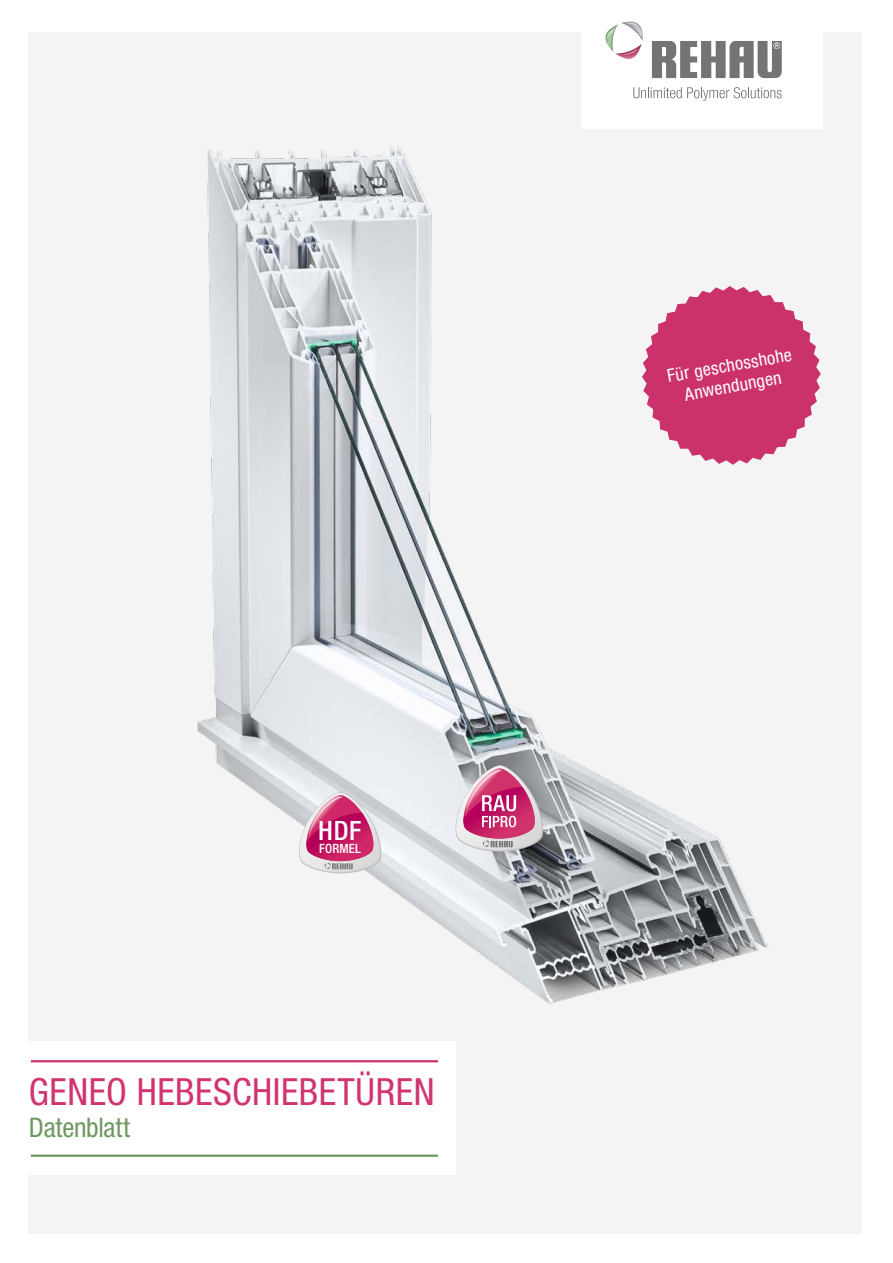
<style>
.page{position:relative;width:893px;height:1263px;background:#fff}
.page>*{position:absolute;margin:0;border:0;box-sizing:border-box;transform-origin:0 0}
.Headline_red{font:condensed 37.5px "Helvetica Neue LTW1 G";letter-spacing:.015em;color:#d1346e}
.Subhead_green_18{font:condensed 27px "Helvetica Neue LTW1 G";letter-spacing:-.01em;color:#6e9861}
.t1{font:500 condensed 26.7px "Helvetica Neue LTW1 G";color:#fff}
.Super_small{font:condensed 18px/21px "Helvetica Neue LTW1 G";color:#fff;text-align:center}
.t2{font:500 condensed 12.75px "Helvetica Neue LTW1 G";letter-spacing:.01em;color:#fff}
</style>
<div class="page">
<div style="left:29px;top:32px;width:833px;height:1202px;background:#f4f4f4"></div>
<img style="left:29px;top:32px;width:794px;height:1139px">
<div style="left:0;top:1042px;width:455px;height:133px;background:#fff"></div>
<svg style="left:642px;top:286px;width:179px;height:179px"></svg>
<svg style="left:298px;top:792px;width:84px;height:81px"></svg>
<svg style="left:454px;top:765px;width:90px;height:87px"></svg>
<hr style="left:31px;top:1060px;width:407px;height:2px;background:#d1346e">
<hr style="left:31px;top:1154px;width:407px;height:3px;background:#6e9861">
<div style="left:581px;top:1px;width:241px;height:128px;background:#fff"></div>
<svg style="left:633px;top:87px;width:149px;height:14px"></svg>
<svg style="left:652px;top:41px;width:130px;height:37px"></svg>
<svg style="left:605px;top:22px;width:38px;height:37px"></svg>
<p class="t1" style="left:318px;top:814px;width:45px">HDF</p>
<p class="t2" style="left:319px;top:840px;width:43px">FORMEL</p>
<p class="Headline_red" style="left:29px;top:1070px;width:407px">GENEO HEBESCHIEBETÜREN</p>
<p class="Subhead_green_18" style="left:29px;top:1111px;width:103px">Datenblatt</p>
<p class="Super_small" style="left:665px;top:366px;width:128px;rotate:-10deg">Für geschosshohe<br>Anwendungen</p>
</div>
